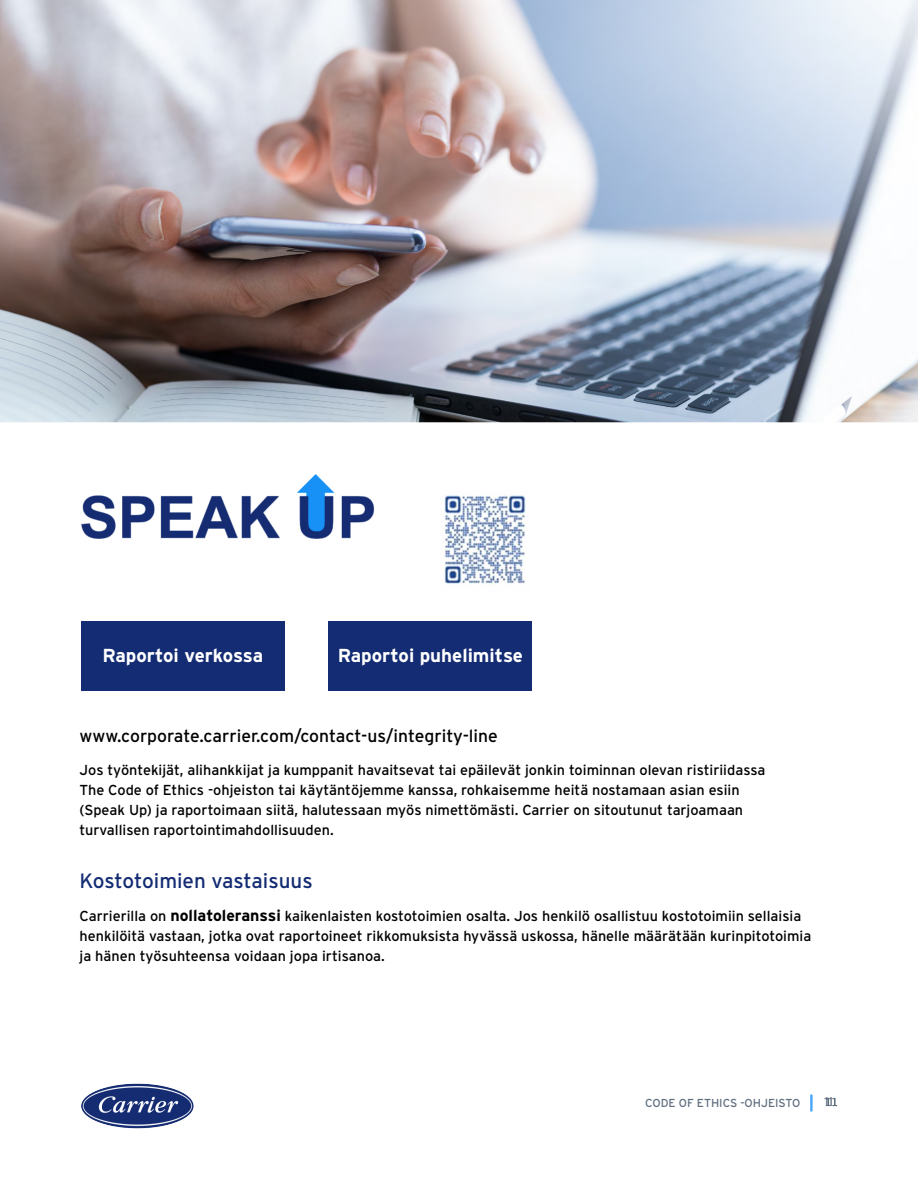
<style>
.page{position:relative;width:918px;height:1188px;background:#fff}
.page>*{position:absolute;margin:0;border:0;box-sizing:border-box;transform-origin:0 0}
.Paragraph_Style7{font:20.7px "Interstate";color:#142c73}
.Paragraph_Style44{font:700 18.75px "Interstate";color:#fff}
.Paragraph_Style43{font:700 18.75px "Interstate";letter-spacing:-.005em;color:#fff}
.Paragraph_Style7-2{font:17.55px "Interstate";color:#000}
.Paragraph_Style8{font:14.4px/20px "Interstate";color:#000}
.Paragraph_Style1{font:14.4px/20px "Interstate";color:#000}
.Paragraph_Style1-2{font:12.75px "Interstate";color:#606f80}
.Paragraph_Style1-3{font:11.55px "Interstate";color:#606f80}
.s1{font-weight:700;font-size:15.9px}
</style>
<div class="page">
<img style="left:1px;top:0;width:917px;height:1129px">
<div style="left:81px;top:621px;width:204px;height:70px;background:#142c73"></div>
<div style="left:328px;top:621px;width:204px;height:70px;background:#142c73"></div>
<p class="Paragraph_Style43" style="left:103px;top:644px;width:162px">Raportoi verkossa</p>
<p class="Paragraph_Style44" style="left:338px;top:644px;width:187px">Raportoi puhelimitse</p>
<p class="Paragraph_Style7-2" style="left:80px;top:726px;width:420px">www.corporate.carrier.com/contact-us/integrity-line</p>
<p class="Paragraph_Style8" style="left:80px;top:760px;width:687px">Jos työntekijät, alihankkijat ja kumppanit havaitsevat tai epäilevät jonkin toiminnan olevan ristiriidassa The Code of Ethics -ohjeiston tai käytäntöjemme kanssa, rohkaisemme heitä nostamaan asian esiin (Speak Up) ja raportoimaan siitä, halutessaan myös nimettömästi. Carrier on sitoutunut tarjoamaan turvallisen raportointimahdollisuuden.</p>
<p class="Paragraph_Style7" style="left:80px;top:869px;width:235px">Kostotoimien vastaisuus</p>
<p class="Paragraph_Style1" style="left:80px;top:906px;width:733px">Carrierilla on <span class="s1">nollatoleranssi</span> kaikenlaisten kostotoimien osalta. Jos henkilö osallistuu kostotoimiin sellaisia henkilöitä vastaan, jotka ovat raportoineet rikkomuksista hyvässä uskossa, hänelle määrätään kurinpitotoimia ja hänen työsuhteensa voidaan jopa irtisanoa.</p>
<p class="Paragraph_Style1-3" style="left:645px;top:1096px;width:157px">CODE OF ETHICS -OHJEISTO</p>
<p class="Paragraph_Style1-2" style="left:825px;top:1094px;width:10px">11</p>
</div>
